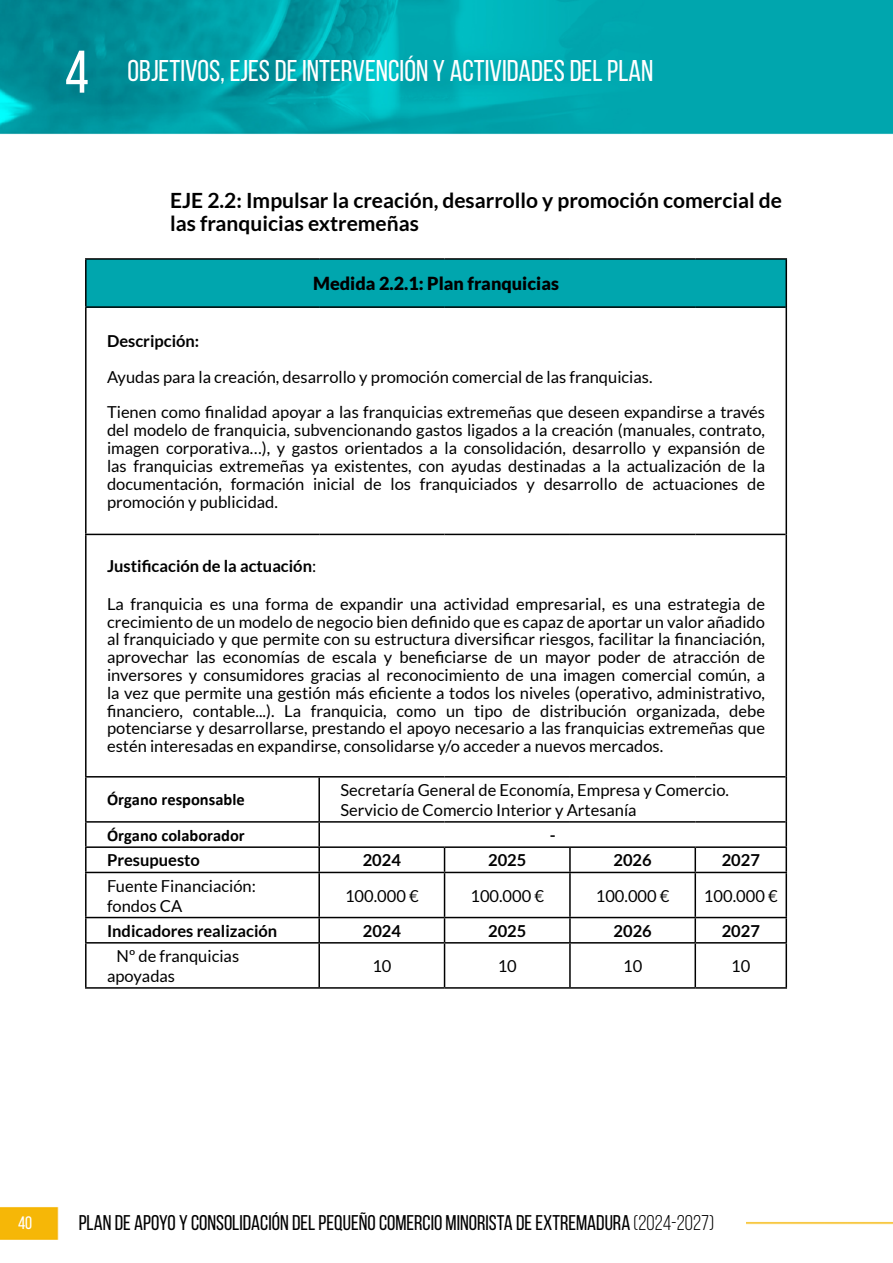
<style>
.page{position:relative;width:893px;height:1263px;background:#fff}
.page>*{position:absolute;margin:0;border:0;box-sizing:border-box;transform-origin:0 0}
.t1{font:30px "Bebas Neue";color:#fff}
.t2{font:21.3px "Bebas Neue";color:#000}
.t3{font:700 21px/22.6px "Lato";color:#000}
.t4{font:900 18px "Lato";color:#000}
.t5{font:18px "Bebas Neue";color:#fff}
.t6{font:16.5px/17.9px "Lato";color:#000}
.t7{font:700 16.5px "Lato";color:#000}
.t8{font:700 16.5px "Calibri";color:#000}
.s1{font-size:60px}
.s2{font-weight:400}
.s3{font-style:inherit}
</style>
<div class="page">
<img style="left:0;top:0;width:893px;height:1240px">
<div style="left:79px;top:1209px;width:667px;height:26px;background:#fff"></div>
<div style="left:86px;top:259px;width:700px;height:48px;background:#00a6ae"></div>
<hr style="left:85px;top:258px;width:234px;height:2px;background:#000">
<hr style="left:85px;top:260px;width:2px;height:46px;background:#000">
<hr style="left:319px;top:258px;width:126px;height:2px;background:#000">
<hr style="left:445px;top:258px;width:125px;height:2px;background:#000">
<hr style="left:570px;top:258px;width:125px;height:2px;background:#000">
<hr style="left:695px;top:258px;width:92px;height:2px;background:#000">
<hr style="left:85px;top:306px;width:234px;height:2px;background:#000">
<hr style="left:85px;top:308px;width:2px;height:226px;background:#000">
<hr style="left:319px;top:306px;width:126px;height:2px;background:#000">
<hr style="left:445px;top:306px;width:125px;height:2px;background:#000">
<hr style="left:570px;top:306px;width:125px;height:2px;background:#000">
<hr style="left:695px;top:306px;width:90px;height:2px;background:#000">
<hr style="left:85px;top:534px;width:234px;height:1px;background:#000">
<hr style="left:85px;top:535px;width:2px;height:241px;background:#000">
<hr style="left:319px;top:534px;width:126px;height:1px;background:#000">
<hr style="left:445px;top:534px;width:125px;height:1px;background:#000">
<hr style="left:570px;top:534px;width:125px;height:1px;background:#000">
<hr style="left:695px;top:534px;width:90px;height:1px;background:#000">
<hr style="left:320px;top:776px;width:125px;height:1px;background:#000">
<hr style="left:445px;top:776px;width:125px;height:1px;background:#000">
<hr style="left:570px;top:776px;width:125px;height:1px;background:#000">
<hr style="left:695px;top:776px;width:90px;height:1px;background:#000">
<hr style="left:320px;top:821px;width:125px;height:2px;background:#000">
<hr style="left:445px;top:821px;width:125px;height:2px;background:#000">
<hr style="left:570px;top:821px;width:125px;height:2px;background:#000">
<hr style="left:695px;top:821px;width:90px;height:2px;background:#000">
<hr style="left:320px;top:846px;width:125px;height:2px;background:#000">
<hr style="left:445px;top:846px;width:125px;height:2px;background:#000">
<hr style="left:570px;top:846px;width:125px;height:2px;background:#000">
<hr style="left:695px;top:846px;width:92px;height:2px;background:#000">
<hr style="left:785px;top:848px;width:2px;height:24px;background:#000">
<hr style="left:320px;top:872px;width:125px;height:1px;background:#000">
<hr style="left:445px;top:872px;width:125px;height:1px;background:#000">
<hr style="left:570px;top:872px;width:125px;height:1px;background:#000">
<hr style="left:695px;top:872px;width:92px;height:1px;background:#000">
<hr style="left:785px;top:873px;width:2px;height:44px;background:#000">
<hr style="left:320px;top:917px;width:125px;height:1px;background:#000">
<hr style="left:445px;top:917px;width:125px;height:1px;background:#000">
<hr style="left:570px;top:917px;width:125px;height:1px;background:#000">
<hr style="left:695px;top:917px;width:92px;height:1px;background:#000">
<hr style="left:785px;top:918px;width:2px;height:24px;background:#000">
<hr style="left:320px;top:942px;width:125px;height:1px;background:#000">
<hr style="left:445px;top:942px;width:125px;height:1px;background:#000">
<hr style="left:444px;top:943px;width:1px;height:44px;background:#000">
<hr style="left:570px;top:942px;width:125px;height:1px;background:#000">
<hr style="left:569px;top:943px;width:2px;height:44px;background:#000">
<hr style="left:695px;top:942px;width:92px;height:1px;background:#000">
<hr style="left:694px;top:943px;width:2px;height:44px;background:#000">
<hr style="left:785px;top:943px;width:2px;height:44px;background:#000">
<hr style="left:320px;top:987px;width:125px;height:2px;background:#000">
<hr style="left:445px;top:987px;width:125px;height:2px;background:#000">
<hr style="left:570px;top:987px;width:125px;height:2px;background:#000">
<hr style="left:695px;top:987px;width:92px;height:2px;background:#000">
<hr style="left:785px;top:260px;width:2px;height:47px;background:#000">
<hr style="left:785px;top:307px;width:2px;height:227px;background:#000">
<hr style="left:785px;top:534px;width:2px;height:243px;background:#000">
<hr style="left:85px;top:776px;width:235px;height:1px;background:#000">
<hr style="left:85px;top:777px;width:2px;height:44px;background:#000">
<hr style="left:318px;top:777px;width:2px;height:44px;background:#000">
<hr style="left:785px;top:777px;width:2px;height:45px;background:#000">
<hr style="left:85px;top:821px;width:235px;height:2px;background:#000">
<hr style="left:85px;top:823px;width:2px;height:23px;background:#000">
<hr style="left:318px;top:823px;width:2px;height:23px;background:#000">
<hr style="left:785px;top:822px;width:2px;height:24px;background:#000">
<hr style="left:85px;top:846px;width:235px;height:2px;background:#000">
<hr style="left:85px;top:848px;width:2px;height:24px;background:#000">
<hr style="left:318px;top:848px;width:2px;height:24px;background:#000">
<svg style="left:444px;top:848px;width:1px;height:24px"></svg>
<hr style="left:569px;top:848px;width:2px;height:24px;background:#000">
<hr style="left:694px;top:848px;width:2px;height:24px;background:#000">
<hr style="left:85px;top:872px;width:235px;height:1px;background:#000">
<hr style="left:85px;top:873px;width:2px;height:44px;background:#000">
<hr style="left:318px;top:873px;width:2px;height:44px;background:#000">
<hr style="left:444px;top:873px;width:1px;height:44px;background:#000">
<hr style="left:569px;top:873px;width:2px;height:44px;background:#000">
<hr style="left:694px;top:873px;width:2px;height:44px;background:#000">
<hr style="left:85px;top:917px;width:235px;height:1px;background:#000">
<hr style="left:85px;top:918px;width:2px;height:24px;background:#000">
<hr style="left:318px;top:918px;width:2px;height:24px;background:#000">
<svg style="left:444px;top:918px;width:1px;height:24px"></svg>
<hr style="left:569px;top:918px;width:2px;height:24px;background:#000">
<hr style="left:694px;top:918px;width:2px;height:24px;background:#000">
<hr style="left:85px;top:942px;width:235px;height:1px;background:#000">
<hr style="left:85px;top:943px;width:2px;height:44px;background:#000">
<hr style="left:318px;top:943px;width:2px;height:44px;background:#000">
<hr style="left:85px;top:987px;width:235px;height:2px;background:#000">
<h1 class="t1" style="left:65px;top:55px;width:590px"><span class="s1">4</span> OBJETIVOS, EJES DE INTERVENCIÓN Y ACTIVIDADES DEL PLAN</h1>
<p class="t3" style="left:170px;top:189px;width:613px">EJE 2.2: Impulsar la creación, desarrollo y promoción comercial de las franquicias extremeñas</p>
<p class="t4" style="left:313px;top:273px;width:247px">Medida 2.2.1: Plan franquicias</p>
<p class="t7" style="left:107px;top:332px;width:94px">Descripción:</p>
<p class="t6" style="left:107px;top:359px;width:659px;line-height:35.5px">Ayudas para la creación, desarrollo y promoción comercial de las franquicias.<br>Tienen como finalidad apoyar a las franquicias extremeñas que deseen expandirse a través</p>
<p class="t6" style="left:107px;top:421px;width:659px;text-align:justify">del modelo de franquicia, subvencionando gastos ligados a la creación (manuales, contrato, imagen corporativa…), y gastos orientados a la consolidación, desarrollo y expansión de las franquicias extremeñas ya existentes, con ayudas destinadas a la actualización de la documentación, formación inicial de los franquiciados y desarrollo de actuaciones de promoción y publicidad.</p>
<p class="t7" style="left:107px;top:557px;width:211px">Justificación de la actuación<span class="s2">:</span></p>
<p class="t6" style="left:107px;top:595px;width:659px;text-align:justify">La franquicia es una forma de expandir una actividad empresarial, es una estrategia de crecimiento de un modelo de negocio bien definido que es capaz de aportar un valor añadido al franquiciado y que permite con su estructura diversificar riesgos, facilitar la financiación, aprovechar las economías de escala y beneficiarse de un mayor poder de atracción de inversores y consumidores gracias al reconocimiento de una imagen comercial común, a la vez que permite una gestión más eficiente a todos los niveles (operativo, administrativo, financiero, contable...). La franquicia, como un tipo de distribución organizada, debe potenciarse y desarrollarse, prestando el apoyo necesario a las franquicias extremeñas que estén interesadas en expandirse, consolidarse y/o acceder a nuevos mercados.</p>
<p class="t8" style="left:107px;top:789px;width:139px">Órgano responsable</p>
<p class="t6" style="left:340px;top:780px;width:390px;line-height:19.8px">Secretaría General de Economía, Empresa y Comercio.<br>Servicio de Comercio Interior y Artesanía</p>
<p class="t8" style="left:107px;top:825px;width:139px">Órgano colaborador</p>
<p class="t7" style="left:550px;top:826px;width:7px">-</p>
<p class="t7" style="left:107px;top:851px;width:94px">Presupuesto</p>
<p class="t7" style="left:363px;top:851px;width:40px">2024</p>
<p class="t7" style="left:488px;top:851px;width:40px">2025</p>
<p class="t7" style="left:613px;top:851px;width:40px">2026</p>
<p class="t7" style="left:722px;top:851px;width:40px">2027</p>
<p class="t6" style="left:107px;top:876px;width:150px;line-height:19.8px">Fuente Financiación: fondos CA</p>
<p class="t6" style="left:345px;top:886px;width:75px">100.000 €</p>
<p class="t6" style="left:470px;top:886px;width:75px">100.000 €</p>
<p class="t6" style="left:596px;top:886px;width:75px">100.000 €</p>
<p class="t6" style="left:704px;top:886px;width:75px">100.000 €</p>
<p class="t7" style="left:107px;top:921px;width:172px">Indicadores realización</p>
<p class="t7" style="left:363px;top:921px;width:40px">2024</p>
<p class="t7" style="left:488px;top:921px;width:40px">2025</p>
<p class="t7" style="left:613px;top:921px;width:40px">2026</p>
<p class="t7" style="left:722px;top:921px;width:40px">2027</p>
<p class="t6" style="left:107px;top:946px;width:134px;line-height:19.8px;text-indent:10px">Nº de franquicias apoyadas</p>
<p class="t6" style="left:372px;top:957px;width:21px">10</p>
<p class="t6" style="left:498px;top:957px;width:21px">10</p>
<p class="t6" style="left:623px;top:957px;width:21px">10</p>
<p class="t6" style="left:731px;top:957px;width:21px">10</p>
<p class="t5" style="left:18px;top:1213px;width:16px">40</p>
<p class="t2" style="left:79px;top:1211px;width:637px">PLAN DE APOYO Y CONSOLIDACIÓN DEL PEQUEÑO COMERCIO MINORISTA DE EXTREMADURA <span class="s3">(2024-2027)</span></p>
</div>
